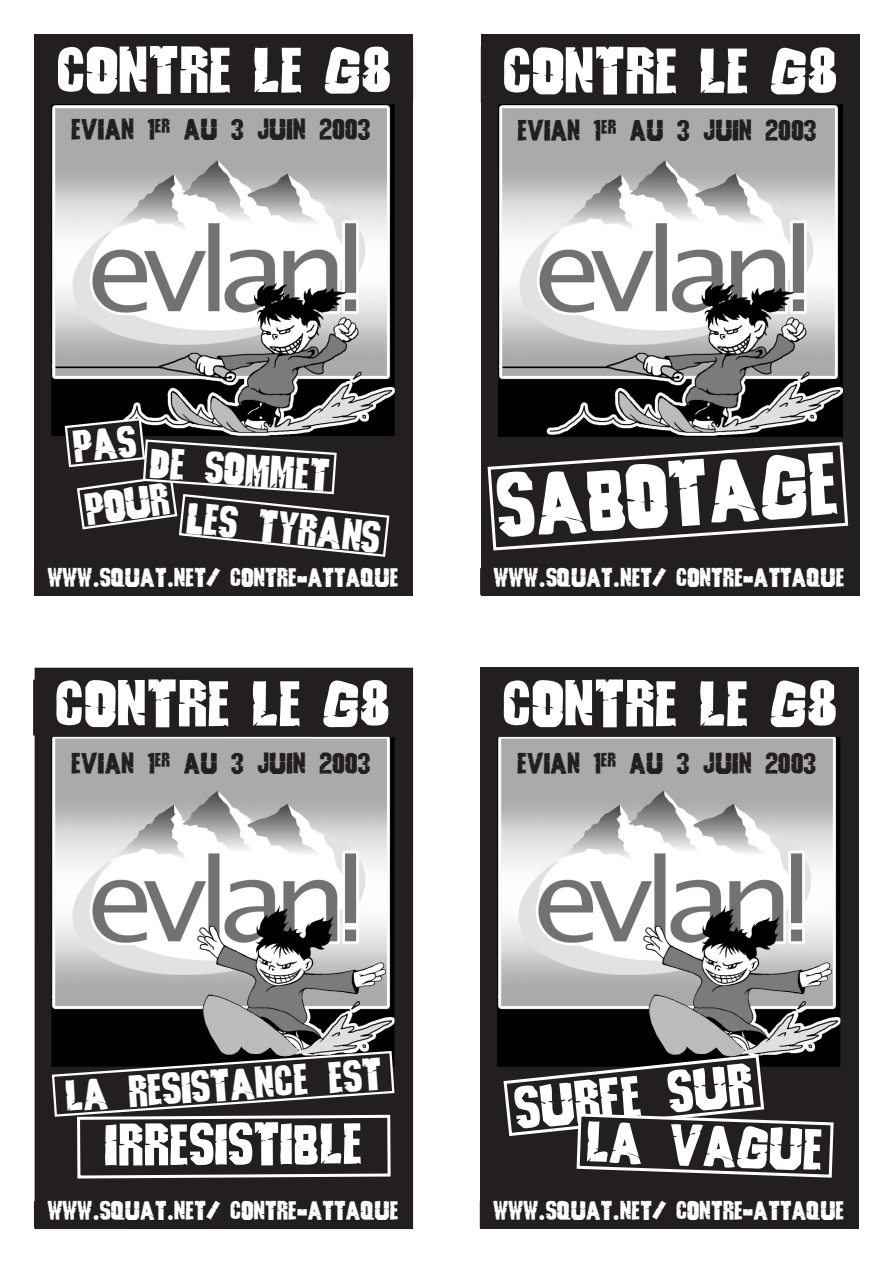
<style>
.page{position:relative;width:893px;height:1263px;background:#fff}
.page>*{position:absolute;margin:0;border:0;box-sizing:border-box;transform-origin:0 0}
.t1{font:82.5px "Godzilla";color:#fff}
.t2{font:59.85px "Godzilla";color:#fff;scale:1.05 1}
.t3{font:54px "Godzilla";letter-spacing:-.005em;color:#fff}
.t4{font:40.5px "Godzilla";color:#fff}
.t5{font:27px "Godzilla";color:#231f20}
.t6{font:24px "Godzilla";color:#fff}
.s1{font-family:"Futura BT";font-weight:700}
</style>
<div class="page">
<div style="left:35px;top:34px;width:378px;height:561px;background:#231f20"></div>
<div style="left:480px;top:668px;width:379px;height:561px;background:#231f20"></div>
<div style="left:481px;top:35px;width:378px;height:561px;background:#231f20"></div>
<img style="left:499px;top:105px;width:343px;height:332px">
<div style="left:480px;top:568px;width:378px;height:27px;background:#231f20"></div>
<svg style="left:487px;top:442px;width:362px;height:109px"></svg>
<img style="left:51px;top:104px;width:344px;height:332px">
<div style="left:34px;top:567px;width:378px;height:27px;background:#231f20"></div>
<div style="left:35px;top:668px;width:378px;height:561px;background:#231f20"></div>
<img style="left:51px;top:737px;width:344px;height:313px">
<div style="left:33px;top:680px;width:379px;height:56px;background:#231f20"></div>
<div style="left:34px;top:1201px;width:378px;height:26px;background:#231f20"></div>
<img style="left:497px;top:737px;width:344px;height:330px">
<svg style="left:51px;top:1050px;width:344px;height:129px"></svg>
<svg style="left:502px;top:1053px;width:333px;height:125px"></svg>
<svg style="left:63px;top:417px;width:328px;height:140px"></svg>
<p class="t2" style="left:56px;top:46px;width:320px">CONTRE LE G8</p>
<p class="t5" style="left:71px;top:119px;width:301px">EVIAN 1<sup>ER</sup> AU 3 JUIN 2003</p>
<p class="t2" style="left:503px;top:47px;width:320px">CONTRE LE G8</p>
<p class="t5" style="left:517px;top:119px;width:300px">EVIAN 1<sup>ER</sup> AU 3 JUIN 2003</p>
<p class="t4" style="left:151px;top:446px;width:181px;rotate:4deg">DE SOMMET</p>
<p class="t4" style="left:84px;top:493px;width:85px;rotate:-8deg">POUR</p>
<p class="t4" style="left:189px;top:501px;width:196px;rotate:6deg">LES TYRANS</p>
<p class="t6" style="left:48px;top:567px;width:352px">WWW<span class="s1">.</span>SQUAT<span class="s1">.</span>NET/CONTRE-ATTAQUE</p>
<p class="t2" style="left:55px;top:679px;width:320px">CONTRE LE G8</p>
<p class="t5" style="left:71px;top:752px;width:301px">EVIAN 1<sup>ER</sup> AU 3 JUIN 2003</p>
<p class="t1" style="left:494px;top:473px;width:344px;rotate:-4deg">SABOTAGE</p>
<p class="t6" style="left:494px;top:568px;width:352px">WWW<span class="s1">.</span>SQUAT<span class="s1">.</span>NET/CONTRE-ATTAQUE</p>
<p class="t2" style="left:502px;top:679px;width:320px">CONTRE LE G8</p>
<p class="t5" style="left:517px;top:752px;width:301px">EVIAN 1<sup>ER</sup> AU 3 JUIN 2003</p>
<p class="t4" style="left:64px;top:1079px;width:319px;rotate:-4deg">LA RESISTANCE EST</p>
<p class="t3" style="left:105px;top:1122px;width:260px">IRRESISTIBLE</p>
<p class="t6" style="left:48px;top:1201px;width:352px">WWW<span class="s1">.</span>SQUAT<span class="s1">.</span>NET/CONTRE-ATTAQUE</p>
<p class="t3" style="left:513px;top:1087px;width:241px;rotate:-6deg">SURFE SUR</p>
<p class="t3" style="left:587px;top:1119px;width:239px;rotate:2deg">LA VAGUE</p>
<p class="t6" style="left:494px;top:1201px;width:352px">WWW<span class="s1">.</span>SQUAT<span class="s1">.</span>NET/CONTRE-ATTAQUE</p>
</div>
